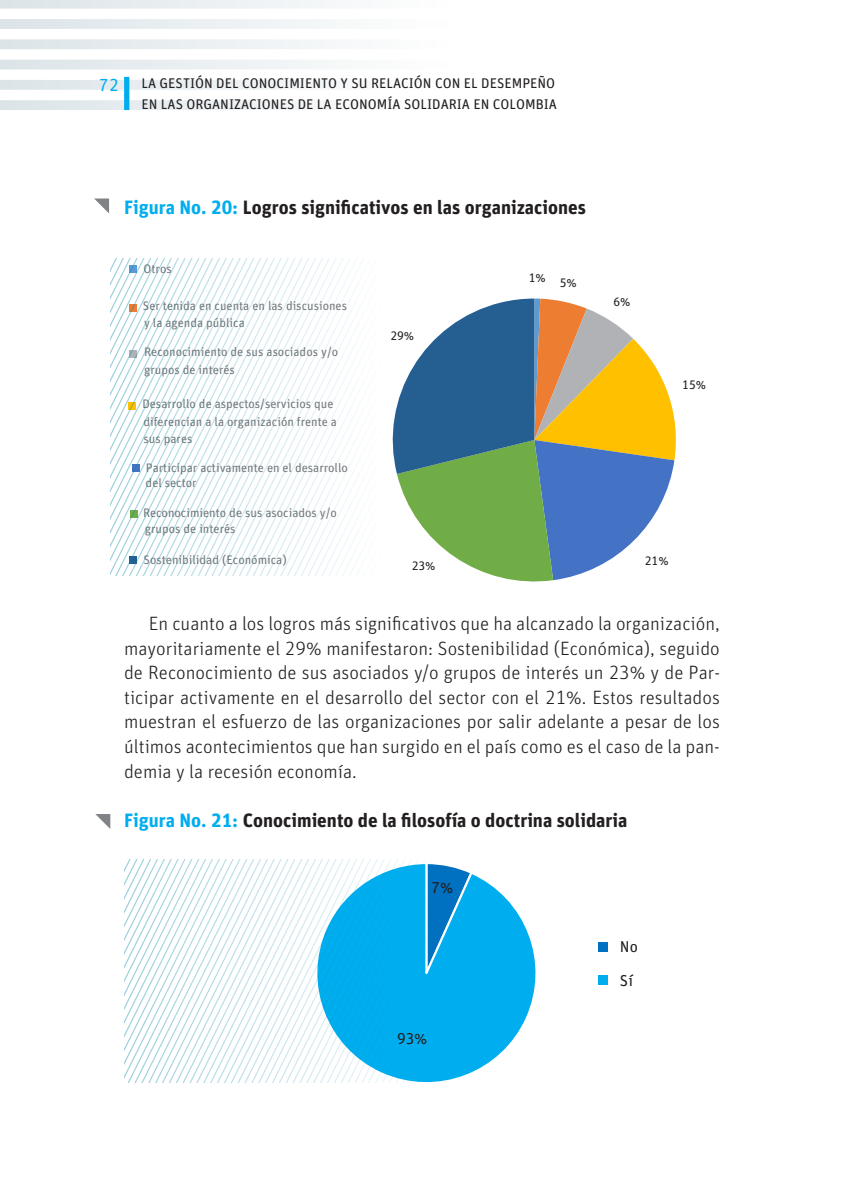
<style>
.page{position:relative;width:844px;height:1191px;background:#fff}
.page>*{position:absolute;margin:0;border:0;box-sizing:border-box;transform-origin:0 0}
.t1{font:300 19.25px/24.5px "FF Unit Pro";color:#231f20;text-align:justify}
.t2{font:700 19.25px "FF Unit Pro";color:#231f20}
.t3{font:17.5px "FF Unit Pro";color:#00aeef}
.t4{font:15.75px/33.8px "FF Unit Pro";color:#231f20}
.t5{font:14px/21px "FF Unit Pro";color:#231f20}
.t6{font:12.42px/17.3px "FF Unit Pro";color:#76787b}
.t7{font:12.42px "FF Unit Pro";letter-spacing:-.005em;color:#231f20}
.s1{color:#00aeef}
</style>
<div class="page">
<svg style="left:0;top:0;width:325px;height:9px;fill:#e9eef1"></svg>
<svg style="left:0;top:19px;width:325px;height:10px;fill:#e8eef0"></svg>
<svg style="left:0;top:39px;width:325px;height:10px;fill:#e9eef1"></svg>
<svg style="left:0;top:60px;width:325px;height:9px;fill:#e8eef0"></svg>
<svg style="left:0;top:80px;width:325px;height:10px;fill:#e9eef0"></svg>
<svg style="left:0;top:100px;width:325px;height:10px;fill:#e9eef0"></svg>
<div style="left:124px;top:77px;width:5px;height:33px;background:#00aeef"></div>
<svg style="left:392px;top:298px;width:284px;height:284px"></svg>
<svg style="left:306px;top:875px;width:230px;height:208px;fill:#00aeef"></svg>
<div style="left:598px;top:942px;width:10px;height:10px;background:#0070c0"></div>
<div style="left:598px;top:974px;width:10px;height:10px;background:#00aeef"></div>
<svg style="left:94px;top:198px;width:15px;height:15px"></svg>
<svg style="left:95px;top:814px;width:15px;height:15px"></svg>
<svg style="left:111px;top:258px;width:115px;height:317px"></svg>
<svg style="left:226px;top:258px;width:134px;height:317px"></svg>
<svg style="left:124px;top:859px;width:115px;height:223px"></svg>
<svg style="left:239px;top:859px;width:185px;height:223px"></svg>
<svg style="left:424px;top:864px;width:50px;height:218px;background:#12a6e6"></svg>
<p class="t3" style="left:99px;top:72px;width:21px">72</p>
<p class="t5" style="left:141px;top:72px;width:417px">LA GESTIÓN DEL CONOCIMIENTO Y SU RELACIÓN CON EL DESEMPEÑO<br>EN LAS ORGANIZACIONES DE LA ECONOMÍA SOLIDARIA EN COLOMBIA</p>
<p class="t2" style="left:124px;top:193px;width:463px"><span class="s1">Figura No. 20:</span> Logros significativos en las organizaciones</p>
<p class="t6" style="left:143px;top:259px;width:30px">Otros</p>
<p class="t6" style="left:143px;top:296px;width:206px">Ser tenida en cuenta en las discusiones y la agenda pública</p>
<p class="t6" style="left:144px;top:343px;width:195px">Reconocimiento de sus asociados y/o grupos de interés</p>
<p class="t6" style="left:142px;top:395px;width:196px">Desarrollo de aspectos/servicios que diferencian a la organización frente a sus pares</p>
<p class="t6" style="left:146px;top:458px;width:204px;line-height:15.9px">Participar activamente en el desarrollo del sector</p>
<p class="t6" style="left:143px;top:504px;width:195px;line-height:15.9px">Reconocimiento de sus asociados y/o grupos de interés</p>
<p class="t6" style="left:143px;top:550px;width:145px">Sostenibilidad (Económica)</p>
<p class="t7" style="left:390px;top:327px;width:25px">29%</p>
<p class="t7" style="left:411px;top:557px;width:25px">23%</p>
<p class="t7" style="left:528px;top:272px;width:50px">1% 5%</p>
<p class="t7" style="left:613px;top:293px;width:19px">6%</p>
<p class="t7" style="left:682px;top:376px;width:25px">15%</p>
<p class="t7" style="left:644px;top:552px;width:25px">21%</p>
<p class="t1" style="left:124px;top:611px;width:597px;text-indent:25px">En cuanto a los logros más significativos que ha alcanzado la organización, mayoritariamente el 29% manifestaron: Sostenibilidad (Económica), seguido de Reconocimiento de sus asociados y/o grupos de interés un 23% y de Par&shy;ticipar activamente en el desarrollo del sector con el 21%. Estos resultados muestran el esfuerzo de las organizaciones por salir adelante a pesar de los últimos acontecimientos que han surgido en el país como es el caso de la pan&shy;demia y la recesión economía.</p>
<p class="t2" style="left:124px;top:805px;width:505px"><span class="s1">Figura No. 21:</span> Conocimiento de la filosofía o doctrina solidaria</p>
<p class="t4" style="left:431px;top:870px;width:23px">7%</p>
<p class="t4" style="left:397px;top:1021px;width:32px">93%</p>
<p class="t4" style="left:619px;top:929px;width:20px">No<br>Sí</p>
</div>
